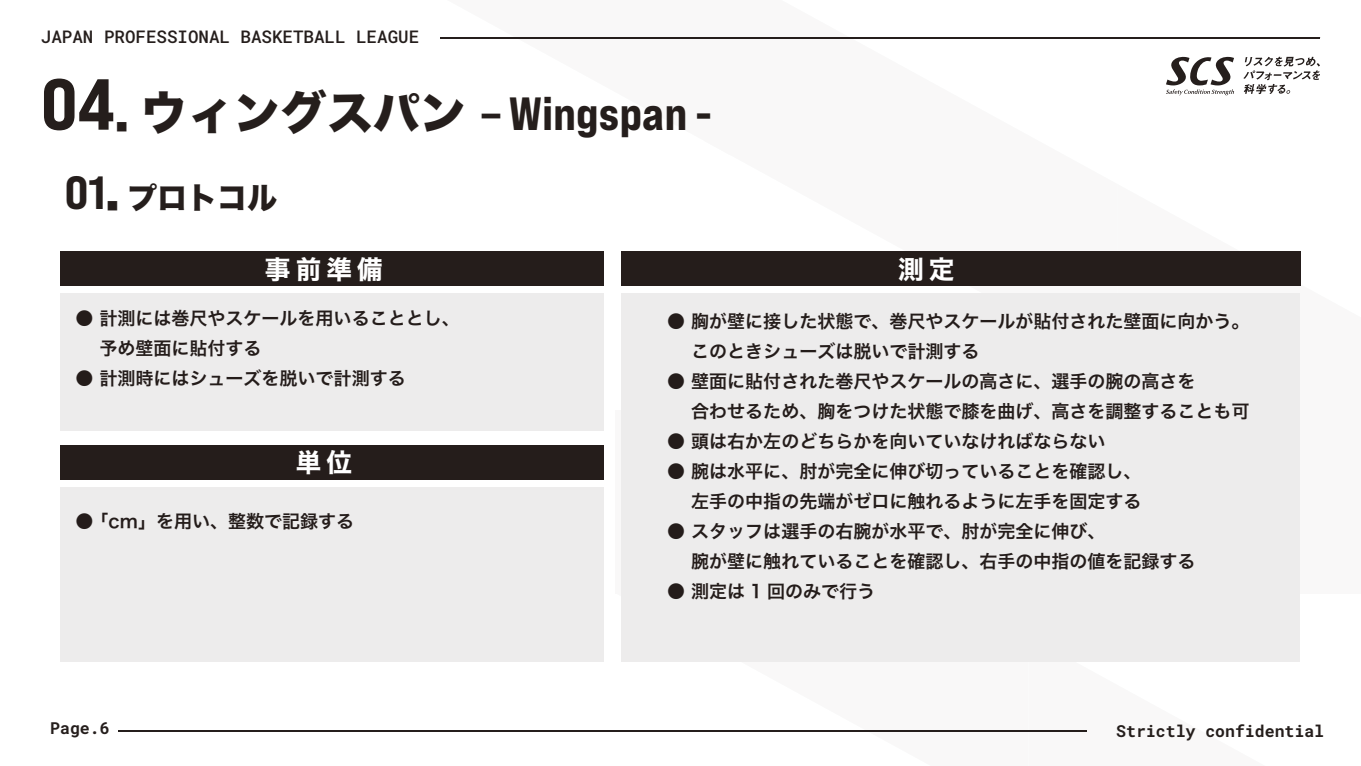
<style>
.page{position:relative;width:1361px;height:766px;background:#fff}
.page>*{position:absolute;margin:0;border:0;box-sizing:border-box;transform-origin:0 0}
.t1{font:46.5px "Bebas Neue Pro Exp Eb";color:#251e1c}
.t2{font:30px "Hiragino Sans W8";color:#251e1c}
.t3{font:25.65px "Hiragino Sans W7";letter-spacing:.2em;color:#fff}
.t4{font:18px/30px "Hiragino Sans W6";color:#241c1a}
.t5{font:17.55px "Roboto Mono";color:#251e1c}
.t6{font:16.5px "Roboto Mono";color:#251e1c}
.s1{font-size:72px}
.s2{font-family:"Hiragino Sans W8"}
.s3{font-family:"Bebas Neue Pro Exp Eb";font-size:46.5px}
.s4{font-size:46.5px}
</style>
<div class="page">
<hr style="left:440px;top:37px;width:880px;height:2px;background:#251e1c">
<hr style="left:118px;top:729px;width:968px;height:2px;background:#251e1c">
<svg style="left:1243px;top:57px;width:77px;height:37px"></svg>
<svg style="left:1166px;top:57px;width:68px;height:38px"></svg>
<svg style="left:615px;top:661px;width:413px;height:71px"></svg>
<svg style="left:1028px;top:661px;width:272px;height:71px"></svg>
<div style="left:60px;top:251px;width:544px;height:34px;background:#251d1b"></div>
<div style="left:60px;top:445px;width:544px;height:34px;background:#251d1b"></div>
<div style="left:621px;top:251px;width:679px;height:34px;background:#251d1b"></div>
<div style="left:60px;top:293px;width:544px;height:138px;background:#edecec"></div>
<div style="left:621px;top:293px;width:679px;height:368px;background:#edecec"></div>
<div style="left:60px;top:487px;width:544px;height:174px;background:#edecec"></div>
<p class="t5" style="left:41px;top:25px;width:380px">JAPAN PROFESSIONAL BASKETBALL LEAGUE</p>
<h1 class="t1" style="left:41px;top:84px;width:672px"><span class="s1">04</span><span class="s2">. ウィングスパン</span> – Wingspan -</h1>
<h2 class="t2" style="left:65px;top:181px;width:214px"><span class="s3">01</span><span class="s4">.</span> プロトコル</h2>
<h3 class="t3" style="left:265px;top:249px;width:119px">事前準備</h3>
<p class="t4" style="left:76px;top:302px;width:385px">● 計測には巻尺やスケールを用いることとし、　 予め壁面に貼付する</p>
<p class="t4" style="left:76px;top:362px;width:331px">● 計測時にはシューズを脱いで計測する</p>
<h3 class="t3" style="left:296px;top:441px;width:58px">単位</h3>
<p class="t4" style="left:76px;top:505px;width:280px">● 「cm」を用い、整数で記録する</p>
<h3 class="t3" style="left:898px;top:249px;width:58px">測定</h3>
<p class="t4" style="left:667px;top:305px;width:583px">● 胸が壁に接した状態で、巻尺やスケールが貼付された壁面に向かう。　 このときシューズは脱いで計測する</p>
<p class="t4" style="left:667px;top:365px;width:583px">● 壁面に貼付された巻尺やスケールの高さに、選手の腕の高さを<br>　 合わせるため、胸をつけた状態で膝を曲げ、高さを調整することも可</p>
<p class="t4" style="left:667px;top:425px;width:439px">● 頭は右か左のどちらかを向いていなければならない</p>
<p class="t4" style="left:667px;top:455px;width:475px">● 腕は水平に、肘が完全に伸び切っていることを確認し、　 左手の中指の先端がゼロに触れるように左手を固定する</p>
<p class="t4" style="left:667px;top:515px;width:529px">● スタッフは選手の右腕が水平で、肘が完全に伸び、<br>　 腕が壁に触れていることを確認し、右手の中指の値を記録する</p>
<p class="t4" style="left:667px;top:575px;width:209px">● 測定は 1 回のみで行う</p>
<p class="t6" style="left:50px;top:717px;width:61px">Page.6</p>
<p class="t6" style="left:1116px;top:719px;width:209px">Strictly confidential</p>
</div>
